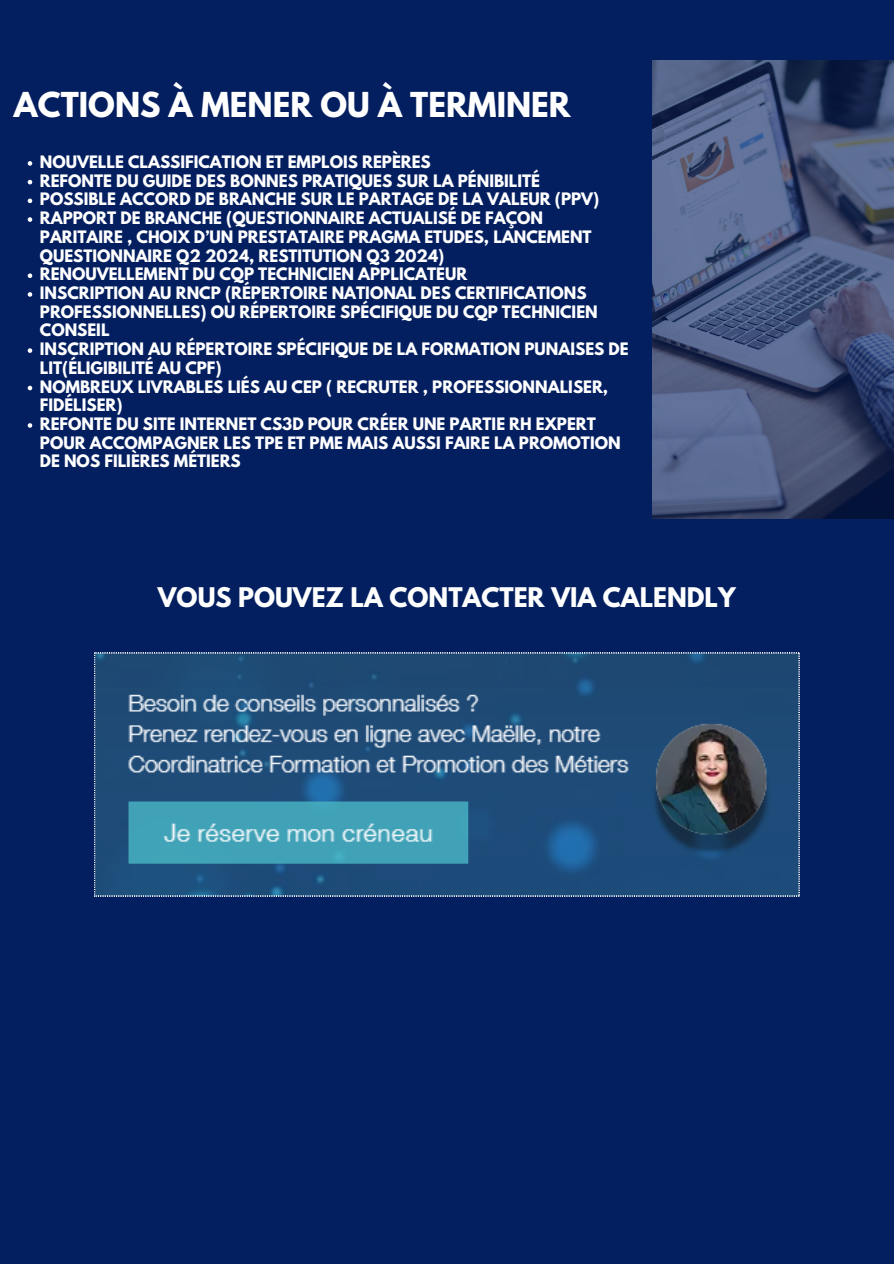
<style>
.page{position:relative;width:894px;height:1264px;background:#fff}
.page>*{position:absolute;margin:0;border:0;box-sizing:border-box;transform-origin:0 0}
.t1{font:700 30.45px "League Spartan";color:#fff}
.t2{font:700 24px "League Spartan";color:#fefffe}
.t3{font:700 15.15px/18.8px "League Spartan";color:#fff}
</style>
<div class="page">
<div style="left:0;top:0;width:893px;height:1263px;background:#041f60"></div>
<svg style="left:94px;top:652px;width:705px;height:244px;background:#2f5e83"></svg>
<img style="left:652px;top:61px;width:241px;height:458px">
<svg style="left:28px;top:161px;width:4px;height:5px"></svg>
<svg style="left:28px;top:180px;width:4px;height:4px"></svg>
<svg style="left:28px;top:198px;width:4px;height:5px"></svg>
<svg style="left:28px;top:217px;width:4px;height:5px"></svg>
<svg style="left:28px;top:273px;width:4px;height:5px"></svg>
<svg style="left:28px;top:292px;width:4px;height:5px"></svg>
<svg style="left:28px;top:348px;width:4px;height:5px"></svg>
<svg style="left:28px;top:386px;width:4px;height:4px"></svg>
<svg style="left:28px;top:423px;width:4px;height:5px"></svg>
<p class="t1" style="left:14px;top:90px;width:558px">ACTIONS À MENER OU À TERMINER</p>
<p class="t3" style="left:40px;top:154px;width:392px">NOUVELLE CLASSIFICATION ET EMPLOIS REPÈRES</p>
<p class="t3" style="left:40px;top:173px;width:501px">REFONTE DU GUIDE DES BONNES PRATIQUES SUR LA PÉNIBILITÉ</p>
<p class="t3" style="left:40px;top:192px;width:561px">POSSIBLE ACCORD DE BRANCHE SUR LE PARTAGE DE LA VALEUR (PPV)</p>
<p class="t3" style="left:40px;top:210px;width:553px">RAPPORT DE BRANCHE (QUESTIONNAIRE ACTUALISÉ DE FAÇON<br>PARITAIRE , CHOIX D’UN PRESTATAIRE PRAGMA ETUDES, LANCEMENT<br>QUESTIONNAIRE Q2 2024, RESTITUTION Q3 2024)</p>
<p class="t3" style="left:40px;top:267px;width:429px">RENOUVELLEMENT DU CQP TECHNICIEN APPLICATEUR</p>
<p class="t3" style="left:40px;top:285px;width:559px">INSCRIPTION AU RNCP (RÉPERTOIRE NATIONAL DES CERTIFICATIONS<br>PROFESSIONNELLES) OU RÉPERTOIRE SPÉCIFIQUE DU CQP TECHNICIEN<br>CONSEIL</p>
<p class="t3" style="left:40px;top:341px;width:590px">INSCRIPTION AU RÉPERTOIRE SPÉCIFIQUE DE LA FORMATION PUNAISES DE<br>LIT(ÉLIGIBILITÉ AU CPF)</p>
<p class="t3" style="left:40px;top:379px;width:569px">NOMBREUX LIVRABLES LIÉS AU CEP ( RECRUTER , PROFESSIONNALISER,<br>FIDÉLISER)</p>
<h2 class="t3" style="left:40px;top:416px;width:582px">REFONTE DU SITE INTERNET CS3D POUR CRÉER UNE PARTIE RH EXPERT<br>POUR ACCOMPAGNER LES TPE ET PME MAIS AUSSI FAIRE LA PROMOTION<br>DE NOS FILIÈRES MÉTIERS</h2>
<p class="t2" style="left:158px;top:585px;width:579px">VOUS POUVEZ LA CONTACTER VIA CALENDLY</p>
</div>
